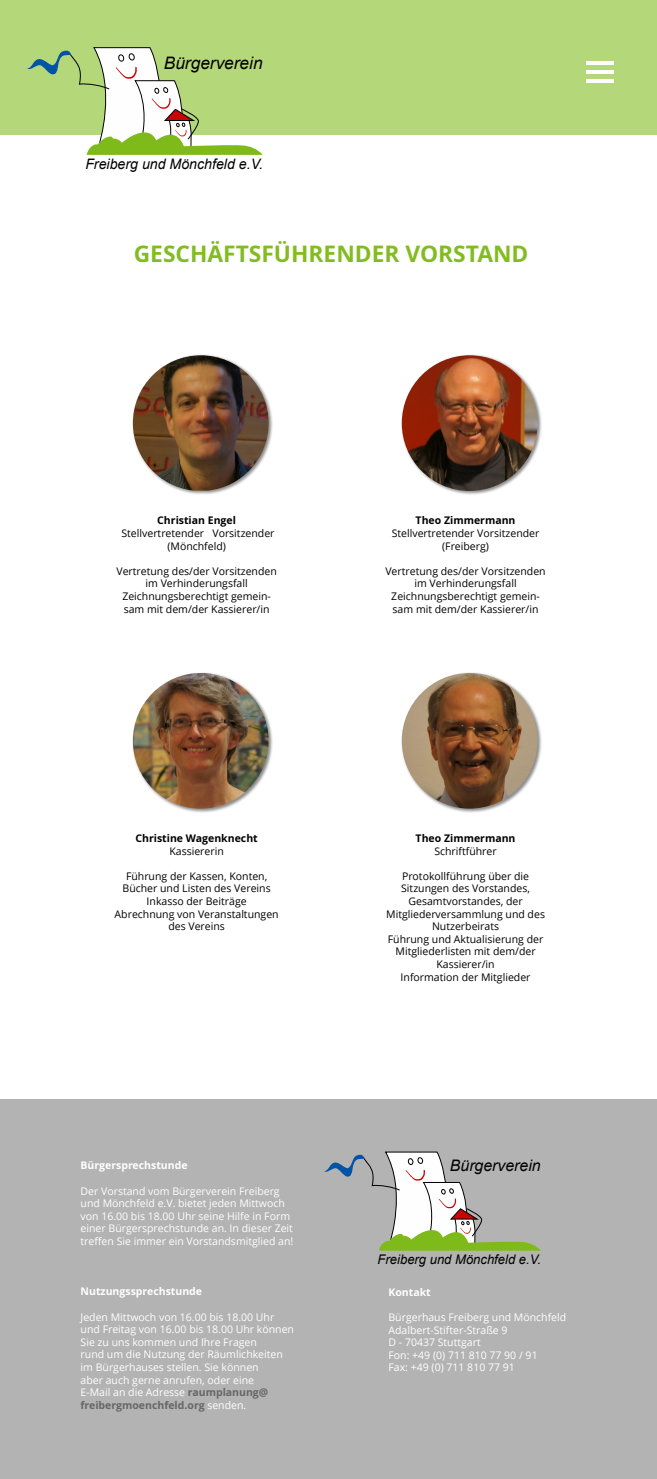
<style>
.page{position:relative;width:657px;height:1479px;background:#fff}
.page>*{position:absolute;margin:0;border:0;box-sizing:border-box;transform-origin:0 0}
.t1{font:700 22.75px "Open Sans";color:#82bc21}
.t2{font:italic 17.24px "Arial";color:#000}
.t3{font:italic 15.84px "Arial";color:#000}
.t4{font:italic 14.44px "Arial";color:#000}
.t5{font:italic 13.3px "Arial";color:#000}
.t6{font:10.5px/12.6px "Open Sans";color:#000;text-align:center}
.t7{font:10.5px/12.6px "Open Sans";color:#fff}
.t8{font:700 10.5px "Open Sans";color:#000}
.t9{font:700 10.5px "Open Sans";color:#fff}
.s1{font-weight:700;color:#666}
</style>
<div class="page">
<div style="left:0;top:1099px;width:656px;height:380px;background:#b3b3b3"></div>
<div style="left:0;top:0;width:656px;height:135px;background:#b4d77a"></div>
<svg style="left:27px;top:47px;width:235px;height:108px"></svg>
<div style="left:132px;top:354px;width:141px;height:141px;background:#000;opacity:.46"></div>
<img style="left:133px;top:355px;width:135px;height:136px">
<div style="left:132px;top:672px;width:141px;height:141px;background:#000;opacity:.46"></div>
<img style="left:133px;top:673px;width:135px;height:135px;border-radius:68px">
<div style="left:400px;top:354px;width:142px;height:142px;background:#000;opacity:.46"></div>
<img style="left:401px;top:355px;width:136px;height:136px;border-radius:68px">
<div style="left:400px;top:672px;width:142px;height:141px;background:#000;opacity:.46"></div>
<img style="left:401px;top:673px;width:136px;height:135px;border-radius:68px">
<svg style="left:324px;top:1151px;width:216px;height:100px"></svg>
<hr style="left:585px;top:61px;width:28px;height:3px;background:#fff">
<hr style="left:585px;top:70px;width:28px;height:3px;background:#fff">
<hr style="left:585px;top:80px;width:28px;height:3px;background:#fff">
<p class="t2" style="left:164px;top:51px;width:100px">Bürgerverein</p>
<p class="t4" style="left:85px;top:154px;width:179px">Freiberg und Mönchfeld e.V.</p>
<p class="t1" style="left:134px;top:240px;width:396px">GESCHÄFTSFÜHRENDER VORSTAND</p>
<p class="t8" style="left:157px;top:515px;width:80px">Christian Engel</p>
<p class="t6" style="left:121px;top:527px;width:154px">Stellvertretender Vorsitzender (Mönchfeld)</p>
<p class="t6" style="left:116px;top:564px;width:162px">Vertretung des/der Vorsitzenden im Verhinderungsfall</p>
<p class="t6" style="left:122px;top:590px;width:150px;text-align:left">Zeichnungsberechtigt gemein&shy;sam mit dem/der Kassierer/in</p>
<p class="t8" style="left:415px;top:515px;width:101px">Theo Zimmermann</p>
<p class="t6" style="left:391px;top:527px;width:149px">Stellvertretender Vorsitzender (Freiberg)</p>
<p class="t6" style="left:385px;top:564px;width:162px">Vertretung des/der Vorsitzenden im Verhinderungsfall</p>
<p class="t6" style="left:391px;top:590px;width:150px;text-align:left">Zeichnungsberechtigt gemein&shy;sam mit dem/der Kassierer/in</p>
<p class="t8" style="left:135px;top:832px;width:124px">Christine Wagenknecht</p>
<p class="t6" style="left:169px;top:844px;width:56px">Kassiererin</p>
<p class="t6" style="left:122px;top:869px;width:150px">Führung der Kassen, Konten,<br>Bücher und Listen des Vereins</p>
<p class="t6" style="left:146px;top:895px;width:101px">Inkasso der Beiträge</p>
<p class="t6" style="left:114px;top:907px;width:165px">Abrechnung von Veranstaltungen des Vereins</p>
<p class="t9" style="left:80px;top:1159px;width:108px">Bürgersprechstunde</p>
<p class="t7" style="left:80px;top:1184px;width:214px">Der Vorstand vom Bürgerverein Freiberg und Mönchfeld e.V. bietet jeden Mittwoch von 16.00 bis 18.00 Uhr seine Hilfe in Form einer Bürgersprechstunde an. In dieser Zeit treffen Sie immer ein Vorstandsmitglied an!</p>
<p class="t9" style="left:80px;top:1285px;width:123px">Nutzungssprechstunde</p>
<p class="t7" style="left:80px;top:1310px;width:215px">Jeden Mittwoch von 16.00 bis 18.00 Uhr und Freitag von 16.00 bis 18.00 Uhr können Sie zu uns kommen und Ihre Fragen<br>rund um die Nutzung der Räumlichkeiten im Bürgerhauses stellen. Sie können<br>aber auch gerne anrufen, oder eine<br>E-Mail an die Adresse <span class="s1">raumplanung@ freibergmoenchfeld.org</span> senden.</p>
<p class="t8" style="left:415px;top:832px;width:101px">Theo Zimmermann</p>
<p class="t6" style="left:434px;top:844px;width:64px">Schriftführer</p>
<p class="t6" style="left:386px;top:869px;width:160px">Protokollführung über die<br>Sitzungen des Vorstandes,<br>Gesamtvorstandes, der<br>Mitgliederversammlung und des<br>Nutzerbeirats</p>
<p class="t6" style="left:387px;top:932px;width:157px">Führung und Aktualisierung der<br>Mitgliederlisten mit dem/der<br>Kassierer/in</p>
<p class="t6" style="left:400px;top:970px;width:131px">Information der Mitglieder</p>
<p class="t3" style="left:449px;top:1155px;width:92px">Bürgerverein</p>
<p class="t5" style="left:377px;top:1250px;width:165px">Freiberg und Mönchfeld e.V.</p>
<p class="t9" style="left:388px;top:1286px;width:44px">Kontakt</p>
<p class="t7" style="left:388px;top:1310px;width:179px">Bürgerhaus Freiberg und Mönchfeld</p>
<p class="t7" style="left:388px;top:1323px;width:120px">Adalbert-Stifter-Straße 9</p>
<p class="t7" style="left:388px;top:1336px;width:94px">D - 70437 Stuttgart</p>
<p class="t7" style="left:388px;top:1348px;width:151px">Fon: +49 (0) 711 810 77 90 / 91</p>
<p class="t7" style="left:388px;top:1361px;width:128px">Fax: +49 (0) 711 810 77 91</p>
</div>
